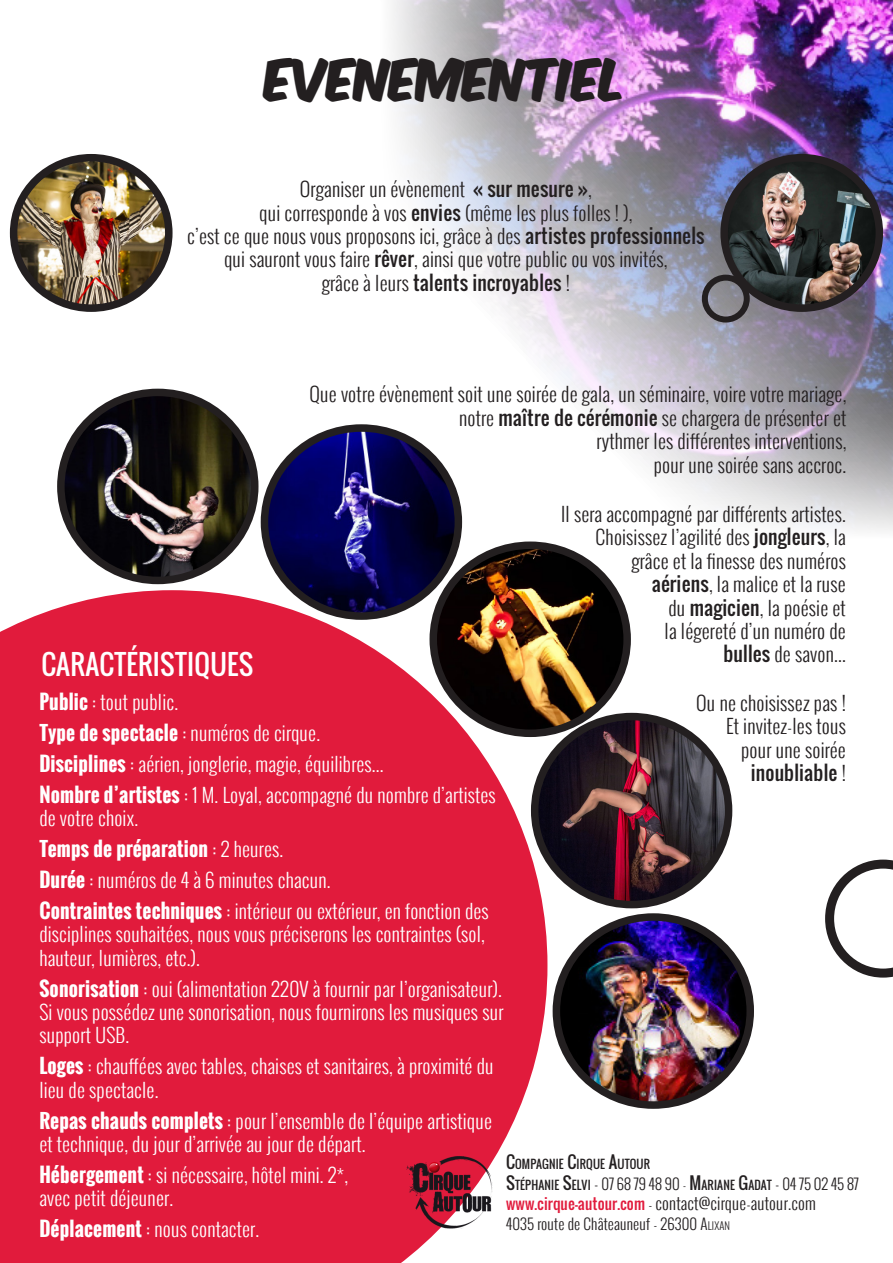
<style>
.page{position:relative;width:893px;height:1263px;background:#fff}
.page>*{position:absolute;margin:0;border:0;box-sizing:border-box;transform-origin:0 0}
.t1{font:49.5px "Komika Axis";letter-spacing:-.01em;color:#231f20}
.t2{font:27px "Oswald";letter-spacing:.01em;color:#fff}
.t3{font:300 19.5px/23.4px "Oswald";letter-spacing:.01em;color:#fff}
.t4{font:300 19.5px/23.4px "Oswald";letter-spacing:.01em;color:#231f20;text-align:right}
.t5{font:19.5px "Oswald";letter-spacing:.01em;color:#231f20}
.t6{font:700 19.5px "Oswald";letter-spacing:.01em;color:#fff}
.t7{font:300 16.5px "Oswald";letter-spacing:.01em;color:#231f20}
.t8{font:300 15px "Oswald";letter-spacing:.01em;color:#231f20}
.t9{font:11.55px/21.3px "Oswald";letter-spacing:.015em;color:#231f20}
.s1{font-weight:400}
.s2{font-weight:300}
.s3{font-weight:700}
.s4{font-size:16.5px}
.s5{font-weight:300;font-size:16.5px}
.s6{font-weight:300;font-size:15px}
.s7{font-weight:300;font-size:13.5px}
.s8{font-weight:400;font-size:15px;color:#e11b3c}
.s9{font-size:15px}
.s10{font-size:10.5px}
</style>
<div class="page">
<svg style="left:825px;top:859px;width:68px;height:118px"></svg>
<img style="left:384px;top:0;width:509px;height:536px">
<div style="left:0;top:590px;width:547px;height:673px;background:#e11b3c"></div>
<img style="left:264px;top:428px;width:194px;height:188px">
<div style="left:261px;top:424px;width:201px;height:196px;border:8px solid #231f20;border-radius:50%"></div>
<img style="left:536px;top:716px;width:191px;height:188px">
<div style="left:531px;top:713px;width:201px;height:195px;border:8px solid #231f20;border-radius:50%"></div>
<img style="left:557px;top:918px;width:193px;height:186px">
<div style="left:553px;top:913px;width:201px;height:196px;border:8px solid #231f20;border-radius:50%"></div>
<img style="left:433px;top:545px;width:194px;height:188px">
<div style="left:430px;top:541px;width:201px;height:196px;border:8px solid #231f20;border-radius:50%"></div>
<img style="left:61px;top:392px;width:194px;height:188px">
<div style="left:57px;top:389px;width:201px;height:195px;border:8px solid #231f20;border-radius:50%"></div>
<img style="left:14px;top:158px;width:150px;height:150px">
<div style="left:10px;top:154px;width:163px;height:158px;border:8px solid #231f20;border-radius:50%"></div>
<img style="left:724px;top:159px;width:153px;height:149px">
<div style="left:720px;top:154px;width:163px;height:158px;border:8px solid #231f20;border-radius:50%"></div>
<img style="left:407px;top:1156px;width:85px;height:72px">
<div style="left:702px;top:275px;width:48px;height:47px;border:6px solid #231f20;border-radius:50%"></div>
<p class="t1" style="left:266px;top:55px;width:363px">EVENEMENTIEL</p>
<p class="t4" style="left:300px;top:177px;width:293px">Organiser un évènement <span class="s1">« sur mesure »</span>,</p>
<p class="t4" style="left:259px;top:201px;width:375px">qui corresponde à vos <span class="s1">envies</span> (même les plus folles ! ),</p>
<p class="t4" style="left:187px;top:224px;width:519px">c’est ce que nous vous proposons ici, grâce à des <span class="s1">artistes professionnels</span></p>
<p class="t4" style="left:224px;top:247px;width:445px">qui sauront vous faire <span class="s1">rêver</span>, ainsi que votre public ou vos invités,</p>
<p class="t5" style="left:322px;top:268px;width:250px"><span class="s2">grâce à leurs</span> talents incroyables <span class="s2">!</span></p>
<p class="t4" style="left:309px;top:382px;width:538px">Que votre évènement soit une soirée de gala, un séminaire, voire votre mariage, notre <span class="s1">maître de cérémonie</span> se chargera de présenter et<br>rythmer les différentes interventions,</p>
<p class="t4" style="left:654px;top:453px;width:194px">pour une soirée sans accroc.</p>
<p class="t4" style="left:561px;top:502px;width:286px">Il sera accompagné par différents artistes.<br>Choisissez l’agilité des <span class="s1">jongleurs</span>, la grâce et la finesse des numéros<br><span class="s1">aériens</span>, la malice et la ruse<br>du <span class="s1">magicien</span>, la poésie et<br>la légereté d’un numéro de<br><span class="s1">bulles</span> de savon...</p>
<p class="t4" style="left:696px;top:691px;width:151px">Ou ne choisissez pas !</p>
<p class="t4" style="left:726px;top:714px;width:121px">Et invitez-les tous pour une soirée <span class="s1">inoubliable</span> !</p>
<p class="t2" style="left:41px;top:644px;width:213px">CARACTÉRISTIQUES</p>
<p class="t3" style="left:39px;top:690px;width:140px"><span class="s3">Public</span> : tout public.</p>
<p class="t3" style="left:39px;top:721px;width:282px"><span class="s3">Type de spectacle</span> : numéros de cirque.</p>
<p class="t3" style="left:39px;top:752px;width:346px"><span class="s3">Disciplines</span> : aérien, jonglerie, magie, équilibres...</p>
<p class="t3" style="left:39px;top:783px;width:458px"><span class="s3">Nombre d’artistes</span> : 1 M. Loyal, accompagné du nombre d’artistes de votre choix.</p>
<p class="t6" style="left:39px;top:834px;width:245px">Temps de préparation <span class="s2">: 2 heures.</span></p>
<p class="t3" style="left:39px;top:868px;width:293px"><span class="s3">Durée</span> : numéros de 4 à 6 minutes chacun.</p>
<p class="t3" style="left:39px;top:899px;width:451px"><span class="s3">Contraintes techniques</span> : intérieur ou extérieur, en fonction des disciplines souhaitées, nous vous préciserons les contraintes (sol, hauteur, lumières, etc.).</p>
<p class="t3" style="left:39px;top:977px;width:466px;text-align:justify"><span class="s3">Sonorisation</span> : oui (alimentation 220V à fournir par l’organisateur).<br>Si vous possédez une sonorisation, nous fournirons les musiques sur support USB.</p>
<p class="t3" style="left:39px;top:1054px;width:456px"><span class="s3">Loges</span> : chauffées avec tables, chaises et sanitaires, à proximité du lieu de spectacle.</p>
<p class="t3" style="left:39px;top:1109px;width:454px"><span class="s3">Repas chauds complets</span> : pour l’ensemble de l’équipe artistique et technique, du jour d’arrivée au jour de départ.</p>
<p class="t3" style="left:39px;top:1163px;width:310px"><span class="s3">Hébergement</span> : si nécessaire, hôtel mini. 2*,</p>
<p class="t3" style="left:39px;top:1186px;width:135px">avec petit déjeuner.</p>
<p class="t3" style="left:39px;top:1217px;width:221px"><span class="s3">Déplacement</span> : nous contacter.</p>
<p class="t9" style="left:506px;top:1153px;width:354px"><span class="s4">C</span>OMPAGNIE <span class="s4">C</span>IRQUE <span class="s4">A</span>UTOUR<br><span class="s4">S</span>TÉPHANIE <span class="s4">S</span>ELVI <span class="s5">-</span> <span class="s6">07 68 79 48 90</span> <span class="s7">-</span> <span class="s4">M</span>ARIANE <span class="s4">G</span>ADAT <span class="s5">-</span> <span class="s6">04 75 02 45 87</span></p>
<p class="t7" style="left:506px;top:1191px;width:311px"><span class="s8">www.cirque-autour.com</span> <span class="s9">-</span> contact@cirque-autour.com</p>
<p class="t8" style="left:506px;top:1212px;width:226px">4035 route de Châteauneuf - 26300 A<span class="s10">LIXAN</span></p>
</div>
